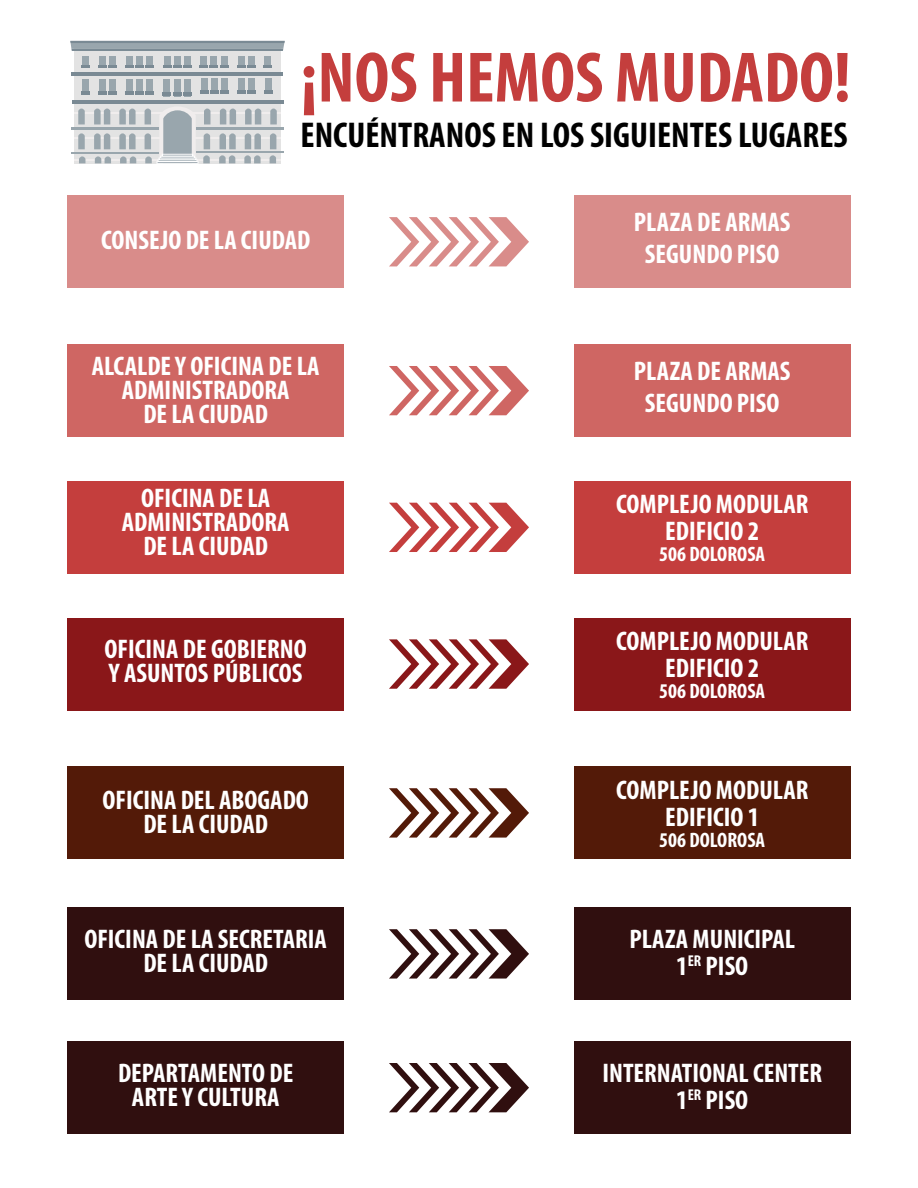
<style>
.page{position:relative;width:918px;height:1188px;background:#fff}
.page>*{position:absolute;margin:0;border:0;box-sizing:border-box;transform-origin:0 0}
.t1{font:700 condensed 72px "Myriad Pro";color:#c43e3d}
.t2{font:700 condensed 36px "Myriad Pro";color:#000}
.t3{font:700 condensed 27px "Myriad Pro";color:#fff}
.t4{font:700 condensed 21px "Myriad Pro";color:#fff}
</style>
<div class="page">
<div style="left:74px;top:41px;width:207px;height:122px;background:#e3e3e3"></div>
<svg style="left:70px;top:43px;width:215px;height:6px"></svg>
<hr style="left:70px;top:41px;width:215px;height:2px;background:#7a8a94">
<hr style="left:71px;top:49px;width:212px;height:2px;background:#7a8a94">
<div style="left:83px;top:56px;width:6px;height:12px;background:#99a6ad"></div>
<svg style="left:82px;top:65px;width:8px;height:3px"></svg>
<div style="left:99px;top:56px;width:7px;height:12px;background:#99a6ad"></div>
<div style="left:109px;top:56px;width:7px;height:12px;background:#99a6ad"></div>
<svg style="left:98px;top:65px;width:19px;height:3px"></svg>
<div style="left:126px;top:56px;width:7px;height:12px;background:#99a6ad"></div>
<div style="left:136px;top:56px;width:7px;height:12px;background:#99a6ad"></div>
<div style="left:147px;top:56px;width:6px;height:12px;background:#99a6ad"></div>
<svg style="left:125px;top:65px;width:29px;height:3px"></svg>
<div style="left:83px;top:79px;width:6px;height:16px;background:#99a6ad"></div>
<svg style="left:82px;top:91px;width:8px;height:4px"></svg>
<div style="left:99px;top:79px;width:7px;height:16px;background:#99a6ad"></div>
<div style="left:109px;top:79px;width:7px;height:16px;background:#99a6ad"></div>
<svg style="left:98px;top:91px;width:19px;height:4px"></svg>
<div style="left:126px;top:79px;width:7px;height:16px;background:#99a6ad"></div>
<div style="left:136px;top:79px;width:7px;height:16px;background:#99a6ad"></div>
<div style="left:147px;top:79px;width:6px;height:16px;background:#99a6ad"></div>
<svg style="left:125px;top:91px;width:29px;height:4px"></svg>
<div style="left:164px;top:56px;width:7px;height:12px;background:#99a6ad"></div>
<div style="left:174px;top:56px;width:7px;height:12px;background:#99a6ad"></div>
<div style="left:185px;top:56px;width:6px;height:12px;background:#99a6ad"></div>
<svg style="left:163px;top:65px;width:29px;height:3px"></svg>
<div style="left:164px;top:79px;width:6px;height:17px;background:#99a6ad"></div>
<div style="left:174px;top:79px;width:6px;height:17px;background:#99a6ad"></div>
<div style="left:184px;top:79px;width:7px;height:17px;background:#99a6ad"></div>
<svg style="left:163px;top:93px;width:29px;height:3px"></svg>
<div style="left:265px;top:56px;width:6px;height:12px;background:#99a6ad"></div>
<svg style="left:264px;top:65px;width:8px;height:3px"></svg>
<div style="left:248px;top:56px;width:6px;height:12px;background:#99a6ad"></div>
<div style="left:238px;top:56px;width:6px;height:12px;background:#99a6ad"></div>
<svg style="left:237px;top:65px;width:18px;height:3px"></svg>
<div style="left:221px;top:56px;width:6px;height:12px;background:#99a6ad"></div>
<div style="left:211px;top:56px;width:6px;height:12px;background:#99a6ad"></div>
<div style="left:200px;top:56px;width:7px;height:12px;background:#99a6ad"></div>
<svg style="left:200px;top:65px;width:28px;height:3px"></svg>
<div style="left:265px;top:79px;width:7px;height:15px;background:#99a6ad"></div>
<svg style="left:264px;top:91px;width:9px;height:3px"></svg>
<div style="left:249px;top:79px;width:6px;height:15px;background:#99a6ad"></div>
<div style="left:239px;top:79px;width:6px;height:15px;background:#99a6ad"></div>
<svg style="left:238px;top:91px;width:18px;height:3px"></svg>
<div style="left:222px;top:79px;width:6px;height:15px;background:#99a6ad"></div>
<div style="left:211px;top:79px;width:7px;height:15px;background:#99a6ad"></div>
<div style="left:201px;top:79px;width:7px;height:15px;background:#99a6ad"></div>
<svg style="left:200px;top:91px;width:29px;height:3px"></svg>
<hr style="left:71px;top:73px;width:212px;height:3px;background:#7a8a94">
<hr style="left:72px;top:100px;width:212px;height:3px;background:#7a8a94">
<hr style="left:71px;top:127px;width:88px;height:3px;background:#99a6ad">
<hr style="left:71px;top:152px;width:88px;height:2px;background:#99a6ad">
<hr style="left:196px;top:152px;width:88px;height:1px;background:#99a6ad">
<hr style="left:196px;top:127px;width:88px;height:3px;background:#99a6ad">
<hr style="left:74px;top:112px;width:207px;height:2px;background:#f0eded">
<hr style="left:74px;top:137px;width:207px;height:2px;background:#f0eded">
<hr style="left:74px;top:159px;width:207px;height:2px;background:#f0eded">
<svg style="left:159px;top:107px;width:37px;height:51px"></svg>
<svg style="left:204px;top:109px;width:6px;height:15px"></svg>
<svg style="left:220px;top:109px;width:16px;height:15px"></svg>
<svg style="left:245px;top:109px;width:16px;height:15px"></svg>
<svg style="left:270px;top:109px;width:7px;height:15px"></svg>
<svg style="left:78px;top:109px;width:7px;height:15px"></svg>
<svg style="left:94px;top:109px;width:16px;height:15px"></svg>
<svg style="left:119px;top:109px;width:17px;height:15px"></svg>
<svg style="left:145px;top:109px;width:6px;height:15px"></svg>
<svg style="left:204px;top:133px;width:6px;height:16px"></svg>
<svg style="left:220px;top:133px;width:16px;height:16px"></svg>
<svg style="left:245px;top:133px;width:16px;height:16px"></svg>
<svg style="left:270px;top:133px;width:6px;height:16px"></svg>
<svg style="left:78px;top:133px;width:7px;height:16px"></svg>
<svg style="left:94px;top:133px;width:16px;height:16px"></svg>
<svg style="left:119px;top:133px;width:17px;height:16px"></svg>
<svg style="left:145px;top:133px;width:6px;height:16px"></svg>
<svg style="left:203px;top:155px;width:7px;height:8px"></svg>
<svg style="left:219px;top:155px;width:16px;height:8px"></svg>
<svg style="left:244px;top:155px;width:17px;height:8px"></svg>
<svg style="left:270px;top:155px;width:6px;height:8px"></svg>
<svg style="left:79px;top:156px;width:6px;height:7px"></svg>
<svg style="left:95px;top:156px;width:16px;height:7px"></svg>
<svg style="left:120px;top:156px;width:16px;height:7px"></svg>
<svg style="left:145px;top:156px;width:7px;height:7px"></svg>
<div style="left:157px;top:161px;width:41px;height:3px;background:#7a8a94;border:1px solid #fff"></div>
<div style="left:158px;top:160px;width:39px;height:2px;background:#7a8a94;border:1px solid #fff"></div>
<div style="left:159px;top:158px;width:37px;height:2px;background:#7a8a94;border:1px solid #fff"></div>
<div style="left:160px;top:156px;width:35px;height:2px;background:#7a8a94;border:1px solid #fff"></div>
<div style="left:162px;top:154px;width:31px;height:2px;background:#7a8a94;border:1px solid #fff"></div>
<svg style="left:389px;top:217px;width:140px;height:49px"></svg>
<svg style="left:389px;top:366px;width:140px;height:49px"></svg>
<svg style="left:389px;top:503px;width:140px;height:49px"></svg>
<svg style="left:389px;top:639px;width:140px;height:50px"></svg>
<svg style="left:389px;top:788px;width:140px;height:50px"></svg>
<svg style="left:389px;top:929px;width:140px;height:50px"></svg>
<svg style="left:389px;top:1063px;width:140px;height:49px"></svg>
<div style="left:67px;top:195px;width:277px;height:93px;background:#d98c8a"></div>
<div style="left:67px;top:344px;width:277px;height:93px;background:#cf6663"></div>
<div style="left:67px;top:481px;width:277px;height:93px;background:#c43e3d"></div>
<div style="left:67px;top:618px;width:277px;height:92px;background:#8a1719"></div>
<div style="left:67px;top:767px;width:277px;height:92px;background:#531a08"></div>
<div style="left:67px;top:908px;width:277px;height:92px;background:#300f0f"></div>
<div style="left:67px;top:1041px;width:277px;height:93px;background:#300f0f"></div>
<div style="left:574px;top:195px;width:277px;height:93px;background:#d98c8a"></div>
<div style="left:574px;top:344px;width:277px;height:93px;background:#cf6663"></div>
<div style="left:574px;top:481px;width:277px;height:93px;background:#c43e3d"></div>
<div style="left:574px;top:618px;width:277px;height:92px;background:#8a1719"></div>
<div style="left:574px;top:767px;width:277px;height:92px;background:#531a08"></div>
<div style="left:574px;top:908px;width:277px;height:92px;background:#300f0f"></div>
<div style="left:574px;top:1041px;width:277px;height:93px;background:#300f0f"></div>
<p class="t1" style="left:301px;top:33px;width:552px">¡NOS HEMOS MUDADO!</p>
<p class="t2" style="left:301px;top:112px;width:549px">ENCUÉNTRANOS EN LOS SIGUIENTES LUGARES</p>
<p class="t3" style="left:101px;top:223px;width:211px">CONSEJO DE LA CIUDAD</p>
<p class="t3" style="left:92px;top:349px;width:229px">ALCALDE Y OFICINA DE LA</p>
<p class="t3" style="left:122px;top:373px;width:169px">ADMINISTRADORA</p>
<p class="t3" style="left:143px;top:397px;width:126px">DE LA CIUDAD</p>
<p class="t3" style="left:141px;top:482px;width:131px">OFICINA DE LA</p>
<p class="t3" style="left:122px;top:506px;width:169px">ADMINISTRADORA</p>
<p class="t3" style="left:143px;top:530px;width:126px">DE LA CIUDAD</p>
<p class="t3" style="left:105px;top:632px;width:204px">OFICINA DE GOBIERNO</p>
<p class="t3" style="left:109px;top:656px;width:195px">Y ASUNTOS PÚBLICOS</p>
<p class="t3" style="left:103px;top:783px;width:208px">OFICINA DEL ABOGADO</p>
<p class="t3" style="left:143px;top:807px;width:126px">DE LA CIUDAD</p>
<p class="t3" style="left:84px;top:922px;width:244px">OFICINA DE LA SECRETARIA</p>
<p class="t3" style="left:143px;top:946px;width:126px">DE LA CIUDAD</p>
<p class="t3" style="left:118px;top:1056px;width:177px">DEPARTAMENTO DE</p>
<p class="t3" style="left:132px;top:1080px;width:149px">ARTE Y CULTURA</p>
<p class="t3" style="left:634px;top:205px;width:158px">PLAZA DE ARMAS</p>
<p class="t3" style="left:645px;top:237px;width:136px">SEGUNDO PISO</p>
<p class="t3" style="left:634px;top:354px;width:158px">PLAZA DE ARMAS</p>
<p class="t3" style="left:645px;top:386px;width:136px">SEGUNDO PISO</p>
<p class="t3" style="left:616px;top:488px;width:194px">COMPLEJO MODULAR</p>
<p class="t3" style="left:665px;top:515px;width:96px">EDIFICIO 2</p>
<p class="t4" style="left:659px;top:541px;width:107px">506 DOLOROSA</p>
<p class="t3" style="left:616px;top:624px;width:194px">COMPLEJO MODULAR</p>
<p class="t3" style="left:665px;top:651px;width:96px">EDIFICIO 2</p>
<p class="t4" style="left:659px;top:678px;width:107px">506 DOLOROSA</p>
<p class="t3" style="left:616px;top:773px;width:194px">COMPLEJO MODULAR</p>
<p class="t3" style="left:665px;top:800px;width:96px">EDIFICIO 1</p>
<p class="t4" style="left:659px;top:827px;width:107px">506 DOLOROSA</p>
<p class="t3" style="left:629px;top:922px;width:167px">PLAZA MUNICIPAL</p>
<p class="t3" style="left:676px;top:949px;width:74px">1<sup>ER</sup> PISO</p>
<p class="t3" style="left:602px;top:1056px;width:221px">INTERNATIONAL CENTER</p>
<p class="t3" style="left:676px;top:1083px;width:74px">1<sup>ER</sup> PISO</p>
</div>
